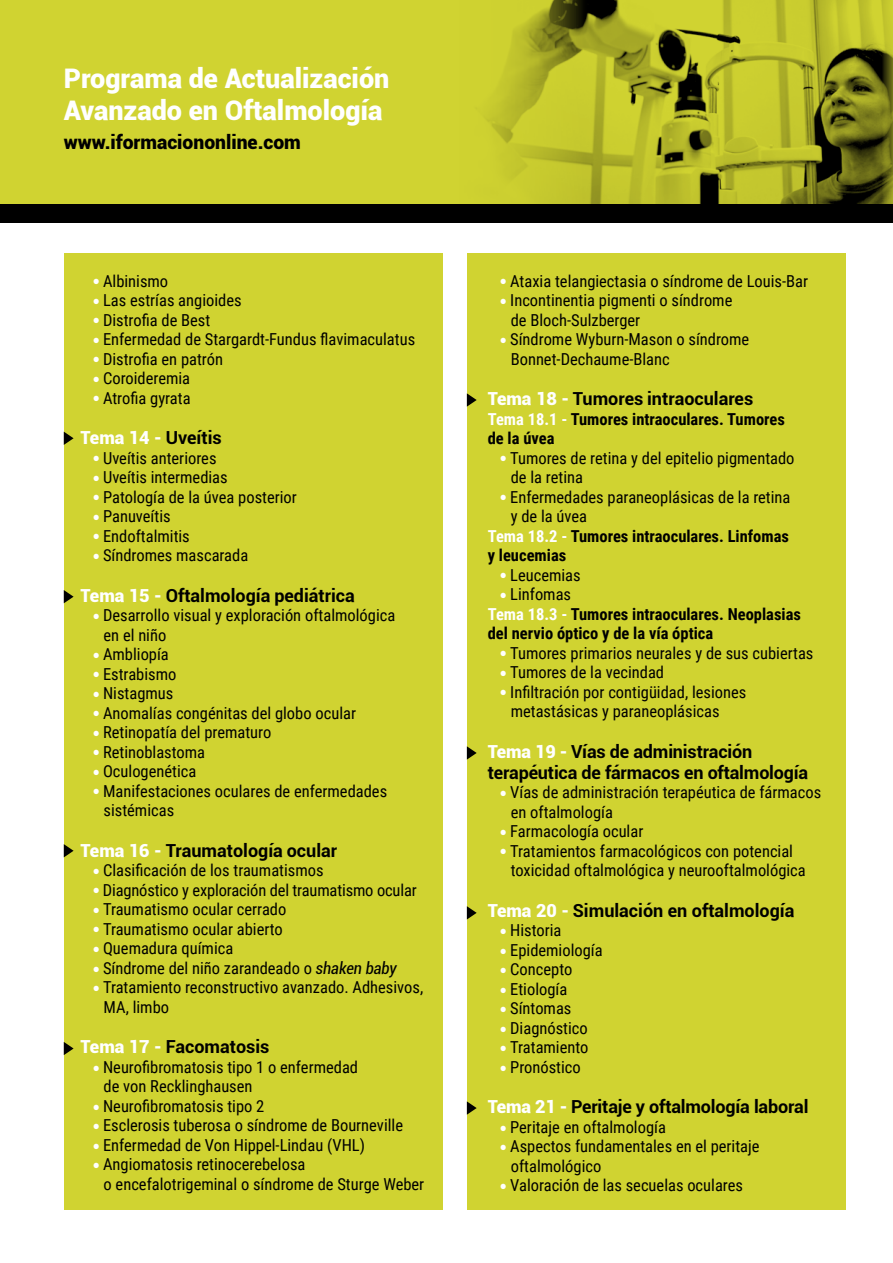
<style>
.page{position:relative;width:893px;height:1263px;background:#fff}
.page>*{position:absolute;margin:0;border:0;box-sizing:border-box;transform-origin:0 0}
.t1{font:900 27px/31.5px "Roboto";color:#fff}
.t2{font:900 19.35px "Roboto";color:#000}
.t3{font:700 18px/21px "Roboto";color:#000}
.t4{font:900 18px "Roboto";color:#fff}
.t5{font:16.5px/19.5px "Roboto Condensed";color:#000}
.t6{font:700 16.5px/19.5px "Roboto Condensed";color:#000}
.s1{color:#fff}
.s2{font-weight:700;color:#000}
.s3{font-weight:900;color:#fff}
.s4{font-family:"Roboto";font-style:italic;font-stretch:condensed}
.s5{font-weight:400}
</style>
<div class="page">
<div style="left:0;top:0;width:893px;height:205px;background:#d0d331"></div>
<img style="left:448px;top:0;width:445px;height:205px">
<div style="left:0;top:205px;width:893px;height:18px;background:#000"></div>
<div style="left:64px;top:253px;width:379px;height:957px;background:#d0d331"></div>
<div style="left:467px;top:253px;width:379px;height:957px;background:#d0d331"></div>
<svg style="left:467px;top:746px;width:10px;height:14px"></svg>
<svg style="left:467px;top:393px;width:10px;height:14px"></svg>
<svg style="left:467px;top:906px;width:10px;height:13px"></svg>
<svg style="left:467px;top:1101px;width:10px;height:14px"></svg>
<svg style="left:64px;top:432px;width:10px;height:13px"></svg>
<svg style="left:64px;top:844px;width:10px;height:13px"></svg>
<svg style="left:64px;top:590px;width:10px;height:13px"></svg>
<svg style="left:64px;top:1042px;width:10px;height:13px"></svg>
<h1 class="t1" style="left:64px;top:62px;width:327px">Programa de Actualización<br>Avanzado en Oftalmología</h1>
<p class="t2" style="left:64px;top:128px;width:239px">www.iformaciononline.com</p>
<p class="t5" style="left:93px;top:270px;width:76px"><span class="s1">●</span> Albinismo</p>
<p class="t5" style="left:93px;top:290px;width:150px"><span class="s1">●</span> Las estrías angioides</p>
<p class="t5" style="left:93px;top:309px;width:118px"><span class="s1">●</span> Distrofia de Best</p>
<p class="t5" style="left:93px;top:329px;width:323px"><span class="s1">●</span> Enfermedad de Stargardt-Fundus flavimaculatus</p>
<p class="t5" style="left:93px;top:348px;width:131px"><span class="s1">●</span> Distrofia en patrón</p>
<p class="t5" style="left:93px;top:368px;width:98px"><span class="s1">●</span> Coroideremia</p>
<p class="t5" style="left:93px;top:387px;width:99px"><span class="s1">●</span> Atrofia gyrata</p>
<p class="t4" style="left:81px;top:425px;width:143px">Tema 14 - <span class="s2">Uveítis</span></p>
<p class="t5" style="left:93px;top:447px;width:125px"><span class="s1">●</span> Uveítis anteriores</p>
<p class="t5" style="left:93px;top:467px;width:136px"><span class="s1">●</span> Uveítis intermedias</p>
<p class="t5" style="left:93px;top:486px;width:205px"><span class="s1">●</span> Patología de la úvea posterior</p>
<p class="t5" style="left:93px;top:506px;width:79px"><span class="s1">●</span> Panuveítis</p>
<p class="t5" style="left:93px;top:525px;width:98px"><span class="s1">●</span> Endoftalmitis</p>
<p class="t5" style="left:93px;top:545px;width:156px"><span class="s1">●</span> Síndromes mascarada</p>
<p class="t3" style="left:81px;top:584px;width:276px"><span class="s3">Tema 15 -</span> Oftalmología pediátrica</p>
<p class="t5" style="left:104px;top:605px;width:293px;text-indent:-10px"><span class="s1">●</span> Desarrollo visual y exploración oftalmológica en el niño</p>
<p class="t5" style="left:93px;top:644px;width:77px"><span class="s1">●</span> Ambliopía</p>
<p class="t5" style="left:93px;top:663px;width:85px"><span class="s1">●</span> Estrabismo</p>
<p class="t5" style="left:93px;top:683px;width:82px"><span class="s1">●</span> Nistagmus</p>
<p class="t5" style="left:93px;top:702px;width:264px"><span class="s1">●</span> Anomalías congénitas del globo ocular</p>
<p class="t5" style="left:93px;top:722px;width:180px"><span class="s1">●</span> Retinopatía del prematuro</p>
<p class="t5" style="left:93px;top:741px;width:113px"><span class="s1">●</span> Retinoblastoma</p>
<p class="t5" style="left:93px;top:761px;width:105px"><span class="s1">●</span> Oculogenética</p>
<p class="t5" style="left:104px;top:780px;width:285px;text-indent:-10px"><span class="s1">●</span> Manifestaciones oculares de enfermedades sistémicas</p>
<p class="t3" style="left:81px;top:839px;width:258px"><span class="s3">Tema 16 -</span> Traumatología ocular</p>
<p class="t5" style="left:93px;top:860px;width:232px"><span class="s1">●</span> Clasificación de los traumatismos</p>
<p class="t5" style="left:93px;top:879px;width:325px"><span class="s1">●</span> Diagnóstico y exploración del traumatismo ocular</p>
<p class="t5" style="left:93px;top:899px;width:195px"><span class="s1">●</span> Traumatismo ocular cerrado</p>
<p class="t5" style="left:93px;top:918px;width:191px"><span class="s1">●</span> Traumatismo ocular abierto</p>
<p class="t5" style="left:93px;top:938px;width:141px"><span class="s1">●</span> Quemadura química</p>
<p class="t5" style="left:93px;top:957px;width:305px"><span class="s1">●</span> Síndrome del niño zarandeado o <span class="s4">shaken baby</span></p>
<p class="t5" style="left:104px;top:977px;width:321px;text-indent:-10px"><span class="s1">●</span> Tratamiento reconstructivo avanzado. Adhesivos,<br>MA, limbo</p>
<p class="t3" style="left:81px;top:1036px;width:190px"><span class="s3">Tema 17 -</span> Facomatosis</p>
<p class="t5" style="left:104px;top:1056px;width:256px;text-indent:-10px"><span class="s1">●</span> Neurofibromatosis tipo 1 o enfermedad de von Recklinghausen</p>
<p class="t5" style="left:93px;top:1095px;width:173px"><span class="s1">●</span> Neurofibromatosis tipo 2</p>
<p class="t5" style="left:93px;top:1115px;width:311px"><span class="s1">●</span> Esclerosis tuberosa o síndrome de Bourneville</p>
<p class="t5" style="left:93px;top:1134px;width:273px"><span class="s1">●</span> Enfermedad de Von Hippel-Lindau (VHL)</p>
<p class="t5" style="left:104px;top:1154px;width:322px;text-indent:-10px"><span class="s1">●</span> Angiomatosis retinocerebelosa<br>o encefalotrigeminal o síndrome de Sturge Weber</p>
<p class="t5" style="left:500px;top:270px;width:309px"><span class="s1">●</span> Ataxia telangiectasia o síndrome de Louis-Bar</p>
<p class="t5" style="left:511px;top:290px;width:223px;text-indent:-10px"><span class="s1">●</span> Incontinentia pigmenti o síndrome de Bloch-Sulzberger</p>
<p class="t5" style="left:511px;top:329px;width:240px;text-indent:-10px"><span class="s1">●</span> Síndrome Wyburn-Mason o síndrome<br>Bonnet-Dechaume-Blanc</p>
<p class="t3" style="left:488px;top:388px;width:267px"><span class="s3">Tema 18 -</span> Tumores intraoculares</p>
<p class="t6" style="left:488px;top:408px;width:299px"><span class="s1">Tema 18.1 -</span> Tumores intraoculares. Tumores de la úvea</p>
<p class="t5" style="left:511px;top:447px;width:285px;text-indent:-10px"><span class="s1">●</span> Tumores de retina y del epitelio pigmentado de la retina</p>
<p class="t5" style="left:500px;top:486px;width:291px"><span class="s1">●</span> Enfermedades paraneoplásicas de la retina</p>
<p class="t5" style="left:511px;top:506px;width:78px">y de la úvea</p>
<p class="t6" style="left:488px;top:525px;width:303px"><span class="s1">Tema 18.2 -</span> Tumores intraoculares. Linfomas</p>
<p class="t6" style="left:488px;top:545px;width:80px">y leucemias</p>
<p class="t5" style="left:500px;top:564px;width:82px"><span class="s1">●</span> Leucemias</p>
<p class="t6" style="left:488px;top:584px;width:315px;text-indent:13px"><span class="s1">●</span> <span class="s5">Linfomas<br></span><span class="s1">Tema 18.3 -</span> Tumores intraoculares. Neoplasias del nervio óptico y de la vía óptica</p>
<p class="t5" style="left:500px;top:642px;width:314px"><span class="s1">●</span> Tumores primarios neurales y de sus cubiertas</p>
<p class="t5" style="left:500px;top:662px;width:165px"><span class="s1">●</span> Tumores de la vecindad</p>
<p class="t5" style="left:511px;top:681px;width:237px;text-indent:-10px"><span class="s1">●</span> Infiltración por contigüidad, lesiones metastásicas y paraneoplásicas</p>
<p class="t3" style="left:488px;top:740px;width:322px"><span class="s3">Tema 19 -</span> Vías de administración terapéutica de fármacos en oftalmología</p>
<p class="t5" style="left:511px;top:782px;width:312px;text-indent:-10px"><span class="s1">●</span> Vías de administración terapéutica de fármacos en oftalmología</p>
<p class="t5" style="left:500px;top:821px;width:144px"><span class="s1">●</span> Farmacología ocular</p>
<p class="t5" style="left:511px;top:840px;width:297px;text-indent:-10px"><span class="s1">●</span> Tratamientos farmacológicos con potencial toxicidad oftalmológica y neurooftalmológica</p>
<p class="t3" style="left:488px;top:899px;width:308px"><span class="s3">Tema 20 -</span> Simulación en oftalmología</p>
<p class="t5" style="left:500px;top:920px;width:62px"><span class="s1">●</span> Historia</p>
<p class="t5" style="left:500px;top:939px;width:104px"><span class="s1">●</span> Epidemiología</p>
<p class="t5" style="left:500px;top:959px;width:73px"><span class="s1">●</span> Concepto</p>
<p class="t5" style="left:500px;top:978px;width:68px"><span class="s1">●</span> Etiología</p>
<p class="t5" style="left:500px;top:998px;width:72px"><span class="s1">●</span> Síntomas</p>
<p class="t5" style="left:500px;top:1017px;width:89px"><span class="s1">●</span> Diagnóstico</p>
<p class="t5" style="left:500px;top:1037px;width:89px"><span class="s1">●</span> Tratamiento</p>
<p class="t5" style="left:500px;top:1056px;width:82px"><span class="s1">●</span> Pronóstico</p>
<p class="t3" style="left:488px;top:1096px;width:322px"><span class="s3">Tema 21 -</span> Peritaje y oftalmología laboral</p>
<p class="t5" style="left:500px;top:1116px;width:167px"><span class="s1">●</span> Peritaje en oftalmología</p>
<p class="t5" style="left:511px;top:1136px;width:250px;text-indent:-10px"><span class="s1">●</span> Aspectos fundamentales en el peritaje oftalmológico</p>
<p class="t5" style="left:500px;top:1175px;width:244px"><span class="s1">●</span> Valoración de las secuelas oculares</p>
</div>
